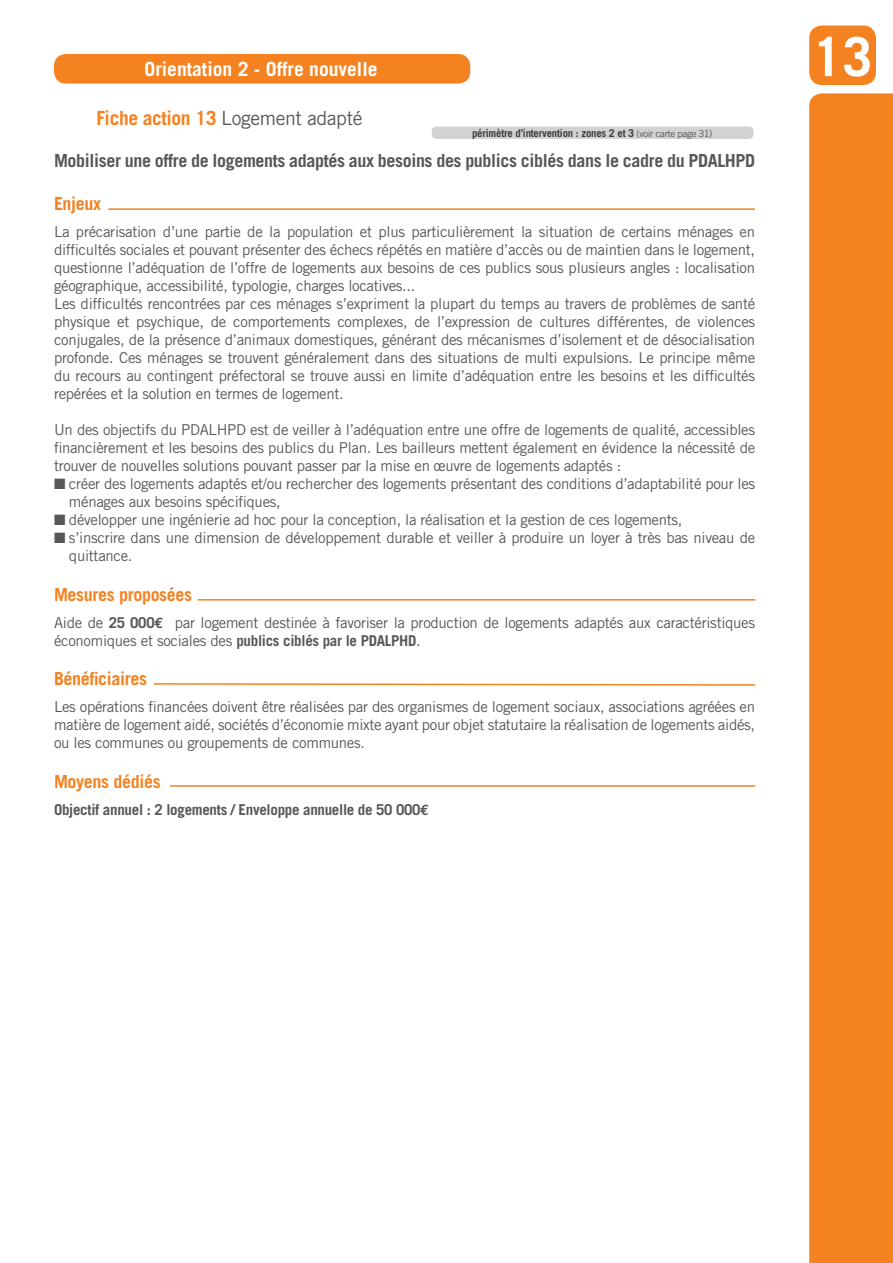
<style>
.page{position:relative;width:893px;height:1263px;background:#fff}
.page>*{position:absolute;margin:0;border:0;box-sizing:border-box;transform-origin:0 0}
.t1{font:700 54px "Trade Gothic";color:#fff}
.t2{font:19.5px "Trade Gothic";letter-spacing:-.02em;color:#57585a}
.t3{font:700 19.5px "Trade Gothic";color:#fff}
.t4{font:700 18px "Trade Gothic";letter-spacing:-.02em;color:#57585a}
.t5{font:700 18px "Trade Gothic";letter-spacing:-.02em;color:#f58220}
.t6{font:15px/18px "Trade Gothic";letter-spacing:-.02em;color:#57585a;text-align:justify}
.t7{font:700 15px "Trade Gothic";letter-spacing:-.02em;color:#57585a}
.t8{font:700 10.8px "Trade Gothic";letter-spacing:-.02em;color:#3e3e3f}
.s1{font-weight:700;color:#f58220}
.s2{font-weight:300;font-size:9.6px}
.s3{font-weight:700}
.s4{font-family:"Euro Mono";font-weight:700}
.s5{font-family:"Euro Mono"}
</style>
<div class="page">
<div style="left:54px;top:54px;width:416px;height:30px;background:#f58220;border-radius:12px"></div>
<div style="left:809px;top:26px;width:67px;height:59px;background:#f58220;border-radius:13px"></div>
<svg style="left:809px;top:93px;width:84px;height:1170px;background:#f58627"></svg>
<hr style="left:108px;top:208px;width:647px;height:2px;background:#f58220">
<hr style="left:198px;top:599px;width:557px;height:1px;background:#f58220">
<svg style="left:153px;top:683px;width:603px;height:3px"></svg>
<hr style="left:170px;top:785px;width:585px;height:2px;background:#f58220">
<div style="left:432px;top:126px;width:321px;height:13px;background:#d1d2d4;border-radius:4px"></div>
<p class="t3" style="left:145px;top:57px;width:234px">Orientation 2 - Offre nouvelle</p>
<p class="t2" style="left:96px;top:106px;width:268px"><span class="s1">Fiche action 13</span> Logement adapté</p>
<p class="t8" style="left:472px;top:126px;width:242px">périmètre d’intervention : zones 2 et 3 <span class="s2">(voir carte page 31)</span></p>
<p class="t4" style="left:54px;top:149px;width:703px">Mobiliser une offre de logements adaptés aux besoins des publics ciblés dans le cadre du PDALHPD</p>
<p class="t5" style="left:54px;top:193px;width:49px">Enjeux</p>
<p class="t6" style="left:54px;top:223px;width:703px">La précarisation d’une partie de la population et plus particulièrement la situation de certains ménages en difficultés sociales et pouvant présenter des échecs répétés en matière d’accès ou de maintien dans le logement, questionne l’adéquation de l’offre de logements aux besoins de ces publics sous plusieurs angles : localisation géographique, accessibilité, typologie, charges locatives...</p>
<p class="t6" style="left:54px;top:295px;width:703px">Les difficultés rencontrées par ces ménages s’expriment la plupart du temps au travers de problèmes de santé physique et psychique, de comportements complexes, de l’expression de cultures différentes, de violences conjugales, de la présence d’animaux domestiques, générant des mécanismes d’isolement et de désocialisation profonde. Ces ménages se trouvent généralement dans des situations de multi expulsions. Le principe même du recours au contingent préfectoral se trouve aussi en limite d’adéquation entre les besoins et les difficultés repérées et la solution en termes de logement.</p>
<p class="t6" style="left:54px;top:421px;width:703px">Un des objectifs du PDALHPD est de veiller à l’adéquation entre une offre de logements de qualité, accessibles financièrement et les besoins des publics du Plan. Les bailleurs mettent également en évidence la nécessité de trouver de nouvelles solutions pouvant passer par la mise en œuvre de logements adaptés :</p>
<p class="t6" style="left:69px;top:475px;width:688px;text-indent:-15px">■ créer des logements adaptés et/ou rechercher des logements présentant des conditions d’adaptabilité pour les ménages aux besoins spécifiques,</p>
<p class="t6" style="left:54px;top:511px;width:630px">■ développer une ingénierie ad hoc pour la conception, la réalisation et la gestion de ces logements,</p>
<p class="t6" style="left:69px;top:529px;width:688px;text-indent:-15px">■ s’inscrire dans une dimension de développement durable et veiller à produire un loyer à très bas niveau de quittance.</p>
<p class="t5" style="left:54px;top:583px;width:140px">Mesures proposées</p>
<p class="t6" style="left:54px;top:613px;width:703px">Aide de <span class="s3">25 000</span><span class="s4">€</span> par logement destinée à favoriser la production de logements adaptés aux caractéristiques économiques et sociales des <span class="s3">publics ciblés par le PDALPHD</span>.</p>
<p class="t5" style="left:54px;top:668px;width:95px">Bénéficiaires</p>
<p class="t6" style="left:54px;top:698px;width:703px">Les opérations financées doivent être réalisées par des organismes de logement sociaux, associations agréées en matière de logement aidé, sociétés d’économie mixte ayant pour objet statutaire la réalisation de logements aidés, ou les communes ou groupements de communes.</p>
<p class="t5" style="left:54px;top:770px;width:108px">Moyens dédiés</p>
<p class="t7" style="left:54px;top:800px;width:377px">Objectif annuel : 2 logements / Enveloppe annuelle de 50 000<span class="s5">E</span></p>
<p class="t1" style="left:812px;top:24px;width:62px">13</p>
</div>
